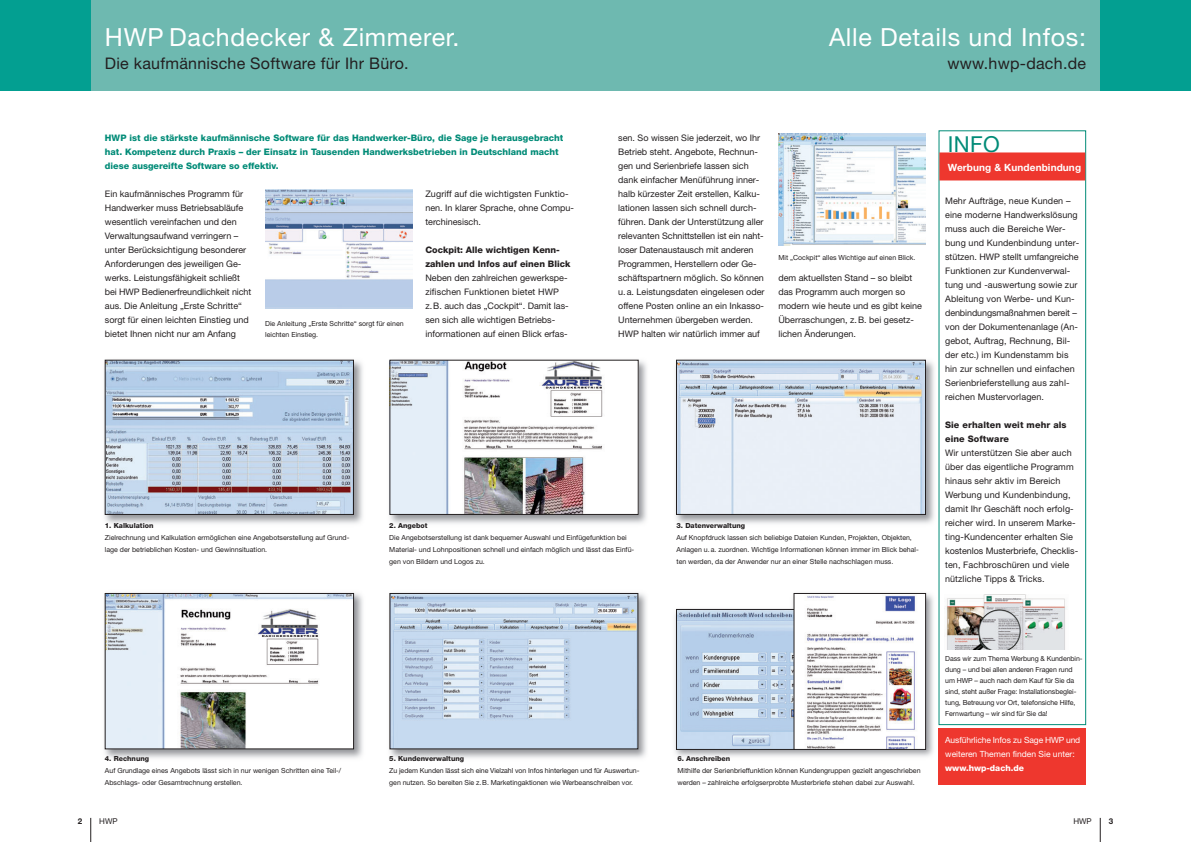
<style>
.page{position:relative;width:1191px;height:842px;background:#fff}
.page>*{position:absolute;margin:0;border:0;box-sizing:border-box;transform-origin:0 0}
.t1{font:25px "Helvetica Neue";letter-spacing:.03em;color:#fff}
.t2{font:22px "Helvetica Neue";color:#008b77}
.t3{font:16px "Helvetica Neue";letter-spacing:.015em;color:#231f20}
.t4{font:700 10px "Helvetica Neue";letter-spacing:.01em;color:#fff}
.t5{font:9px/14px "Helvetica Neue";color:#231f20}
.t6{font:800 9px/14px "Helvetica Neue";color:#008b77}
.t7{font:800 9px/14px "Helvetica Neue";color:#231f20}
.t8{font:8.5px/14px "Helvetica Neue";letter-spacing:-.01em;color:#fff}
.t9{font:800 8.5px "Helvetica Neue";color:#fff}
.t10{font:8px "Helvetica Neue";color:#231f20}
.t11{font:700 8px "Helvetica Neue";color:#231f20}
.t12{font:7px/12px "Helvetica Neue";color:#231f20}
.t13{font:800 7px "Helvetica Neue";color:#231f20}
</style>
<div class="page">
<img style="left:674px;top:592px;width:260px;height:165px">
<svg style="left:676px;top:594px;width:117px;height:15px"></svg>
<div style="left:595px;top:0;width:505px;height:91px;background:#6eb9b0"></div>
<div style="left:1100px;top:0;width:91px;height:91px;background:#039f91"></div>
<svg style="left:1100px;top:818px;width:1px;height:24px"></svg>
<div style="left:91px;top:0;width:504px;height:91px;background:#6eb9b0"></div>
<div style="left:0;top:0;width:91px;height:91px;background:#039f91"></div>
<svg style="left:91px;top:818px;width:1px;height:24px"></svg>
<div style="left:938px;top:728px;width:148px;height:57px;background:#ee372e"></div>
<img style="left:678px;top:611px;width:115px;height:137px">
<div style="left:676px;top:609px;width:127px;height:141px;border:1px solid #231f20"></div>
<img style="left:795px;top:595px;width:129px;height:153px">
<div style="left:793px;top:593px;width:133px;height:157px;border:1px solid #231f20"></div>
<img style="left:389px;top:592px;width:258px;height:166px">
<img style="left:391px;top:595px;width:245px;height:152px">
<div style="left:389px;top:593px;width:249px;height:156px;border:1px solid #231f20"></div>
<img style="left:104px;top:592px;width:259px;height:166px">
<img style="left:107px;top:595px;width:245px;height:152px">
<div style="left:105px;top:593px;width:249px;height:156px;border:1px solid #231f20"></div>
<img style="left:675px;top:359px;width:259px;height:165px">
<img style="left:678px;top:362px;width:245px;height:151px">
<div style="left:676px;top:360px;width:249px;height:155px;border:1px solid #231f20"></div>
<img style="left:104px;top:359px;width:259px;height:165px">
<img style="left:107px;top:362px;width:245px;height:151px">
<div style="left:105px;top:360px;width:249px;height:155px;border:1px solid #231f20"></div>
<img style="left:389px;top:359px;width:258px;height:165px">
<img style="left:391px;top:362px;width:245px;height:151px">
<div style="left:389px;top:360px;width:249px;height:155px;border:1px solid #231f20"></div>
<img style="left:778px;top:134px;width:148px;height:112px">
<div style="left:938px;top:130px;width:148px;height:595px;border:1px solid #008b77"></div>
<div style="left:939px;top:152px;width:146px;height:28px;background:#ee372e"></div>
<img style="left:944px;top:594px;width:122px;height:56px">
<img style="left:265px;top:190px;width:147px;height:119px">
<h1 class="t1" style="left:105px;top:28px;width:356px">HWP Dachdecker &amp; Zimmerer.</h1>
<h3 class="t3" style="left:105px;top:58px;width:305px">Die kaufmännische Software für Ihr Büro.</h3>
<h1 class="t1" style="left:829px;top:28px;width:258px">Alle Details und Infos:</h1>
<h3 class="t3" style="left:947px;top:58px;width:140px">www.hwp-dach.de</h3>
<p class="t6" style="left:105px;top:131px;width:460px">HWP ist die stärkste kaufmännische Software für das Handwerker-Büro, die Sage je herausgebracht hat. Kompetenz durch Praxis – der Einsatz in Tausenden Handwerksbetrieben in Deutschland macht diese ausgereifte Software so effektiv.</p>
<p class="t5" style="left:105px;top:187px;width:148px">Ein kaufmännisches Programm für Handwerker muss Betriebsabläufe wesentlich vereinfachen und den Verwaltungsaufwand verringern – unter Berücksichtigung besonderer Anforderungen des jeweiligen Ge&shy;werks. Leistungsfähigkeit schließt bei HWP Bedienerfreundlichkeit nicht aus. Die Anleitung „Erste Schritte“ sorgt für einen leichten Einstieg und bietet Ihnen nicht nur am Anfang</p>
<p class="t5" style="left:425px;top:187px;width:150px">Zugriff auf die wichtigsten Funktio&shy;nen. In klarer Sprache, ohne Compu&shy;terchinesisch.</p>
<p class="t7" style="left:425px;top:243px;width:147px">Cockpit: Alle wichtigen Kenn&shy;zahlen und Infos auf einen Blick</p>
<p class="t5" style="left:425px;top:271px;width:145px">Neben den zahlreichen gewerkspe&shy;zifischen Funktionen bietet HWP z.B. auch das „Cockpit“. Damit las&shy;sen sich alle wichtigen Betriebs&shy;informationen auf einen Blick erfas-</p>
<p class="t12" style="left:265px;top:318px;width:140px;line-height:11px">Die Anleitung „Erste Schritte“ sorgt für einen leichten Einstieg.</p>
<p class="t5" style="left:618px;top:131px;width:148px">sen. So wissen Sie jederzeit, wo Ihr Betrieb steht. Angebote, Rechnun&shy;gen und Serienbriefe lassen sich dank einfacher Menüführung inner&shy;halb kürzester Zeit erstellen, Kalku&shy;lationen lassen sich schnell durch&shy;führen. Dank der Unterstützung aller relevanten Schnittstellen ist ein naht&shy;loser Datenaustausch mit anderen Programmen, Herstellern oder Ge&shy;schäftspartnern möglich. So können u.a. Leistungsdaten eingelesen oder offene Posten online an ein Inkasso-Unternehmen übergeben werden.<br>HWP halten wir natürlich immer auf</p>
<p class="t12" style="left:778px;top:252px;width:139px">Mit „Cockpit“ alles Wichtige auf einen Blick.</p>
<p class="t5" style="left:778px;top:271px;width:145px">dem aktuellsten Stand – so bleibt das Programm auch morgen so modern wie heute und es gibt keine<br>Überraschungen, z.B. bei gesetz&shy;lichen Änderungen.</p>
<p class="t13" style="left:105px;top:523px;width:50px">1. Kalkulation</p>
<p class="t12" style="left:105px;top:532px;width:246px">Zielrechnung und Kalkulation ermöglichen eine Angebotserstellung auf Grund&shy;lage der betrieblichen Kosten- und Gewinnsituation.</p>
<p class="t13" style="left:389px;top:523px;width:40px">2. Angebot</p>
<p class="t12" style="left:389px;top:532px;width:246px">Die Angebotserstellung ist dank bequemer Auswahl und Einfügefunktion bei<br>Material- und Lohnpositionen schnell und einfach möglich und lässt das Einfü&shy;gen von Bildern und Logos zu.</p>
<p class="t13" style="left:676px;top:523px;width:70px">3. Datenverwaltung</p>
<p class="t12" style="left:676px;top:532px;width:244px">Auf Knopfdruck lassen sich beliebige Dateien Kunden, Projekten, Objekten,<br>Anlagen u. a. zuordnen. Wichtige Informationen können immer im Blick behal&shy;ten werden, da der Anwender nur an einer Stelle nachschlagen muss.</p>
<h2 class="t2" style="left:948px;top:137px;width:54px">INFO</h2>
<p class="t4" style="left:948px;top:164px;width:135px">Werbung &amp; Kundenbindung</p>
<p class="t5" style="left:945px;top:194px;width:136px">Mehr Aufträge, neue Kunden – eine moderne Handwerkslösung muss auch die Bereiche Wer&shy;bung und Kundenbindung unter&shy;stützen. HWP stellt umfangreiche<br>Funktionen zur Kundenverwal&shy;tung und -auswertung sowie zur<br>Ableitung von Werbe- und Kun&shy;denbindungsmaßnahmen bereit – von der Dokumentenanlage (An&shy;gebot, Auftrag, Rechnung, Bil&shy;der etc.) im Kundenstamm bis hin zur schnellen und einfachen<br>Serienbrieferstellung aus zahl&shy;reichen Mustervorlagen.</p>
<p class="t7" style="left:945px;top:418px;width:123px">Sie erhalten weit mehr als eine Software</p>
<p class="t5" style="left:945px;top:446px;width:135px">Wir unterstützen Sie aber auch über das eigentliche Programm hinaus sehr aktiv im Bereich<br>Werbung und Kundenbindung, damit Ihr Geschäft noch erfolg&shy;reicher wird. In unserem Marke&shy;ting-Kundencenter erhalten Sie kostenlos Musterbriefe, Checklis&shy;ten, Fachbroschüren und viele nützliche Tipps &amp; Tricks.</p>
<p class="t13" style="left:105px;top:756px;width:46px">4. Rechnung</p>
<p class="t12" style="left:105px;top:765px;width:238px">Auf Grundlage eines Angebots lässt sich in nur wenigen Schritten eine Teil-/<br>Abschlags- oder Gesamtrechnung erstellen.</p>
<p class="t11" style="left:78px;top:818px;width:6px">2</p>
<p class="t10" style="left:99px;top:818px;width:20px">HWP</p>
<p class="t13" style="left:389px;top:756px;width:76px">5. Kundenverwaltung</p>
<p class="t12" style="left:389px;top:765px;width:252px">Zu jedem Kunden lässt sich eine Vielzahl von Infos hinterlegen und für Auswertun&shy;gen nutzen. So bereiten Sie z.B. Marketingaktionen wie Werbeanschreiben vor.</p>
<p class="t13" style="left:677px;top:756px;width:54px">6. Anschreiben</p>
<p class="t12" style="left:677px;top:765px;width:245px">Mithilfe der Serienbrieffunktion können Kundengruppen gezielt angeschrieben werden – zahlreiche erfolgserprobte Musterbriefe stehen dabei zur Auswahl.</p>
<p class="t12" style="left:945px;top:654px;width:139px;line-height:11px">Dass wir zum Thema Werbung &amp; Kundenbin&shy;dung – und bei allen anderen Fragen rund um HWP – auch nach dem Kauf für Sie da sind, steht außer Frage: Installationsbeglei&shy;tung, Betreuung vor Ort, telefonsiche Hilfe, Fernwartung – wir sind für Sie da!</p>
<p class="t8" style="left:945px;top:733px;width:137px">Ausführliche Infos zu Sage HWP und weiteren Themen finden Sie unter:</p>
<p class="t9" style="left:945px;top:765px;width:80px">www.hwp-dach.de</p>
<p class="t10" style="left:1073px;top:818px;width:20px">HWP</p>
<p class="t11" style="left:1108px;top:818px;width:6px">3</p>
</div>
